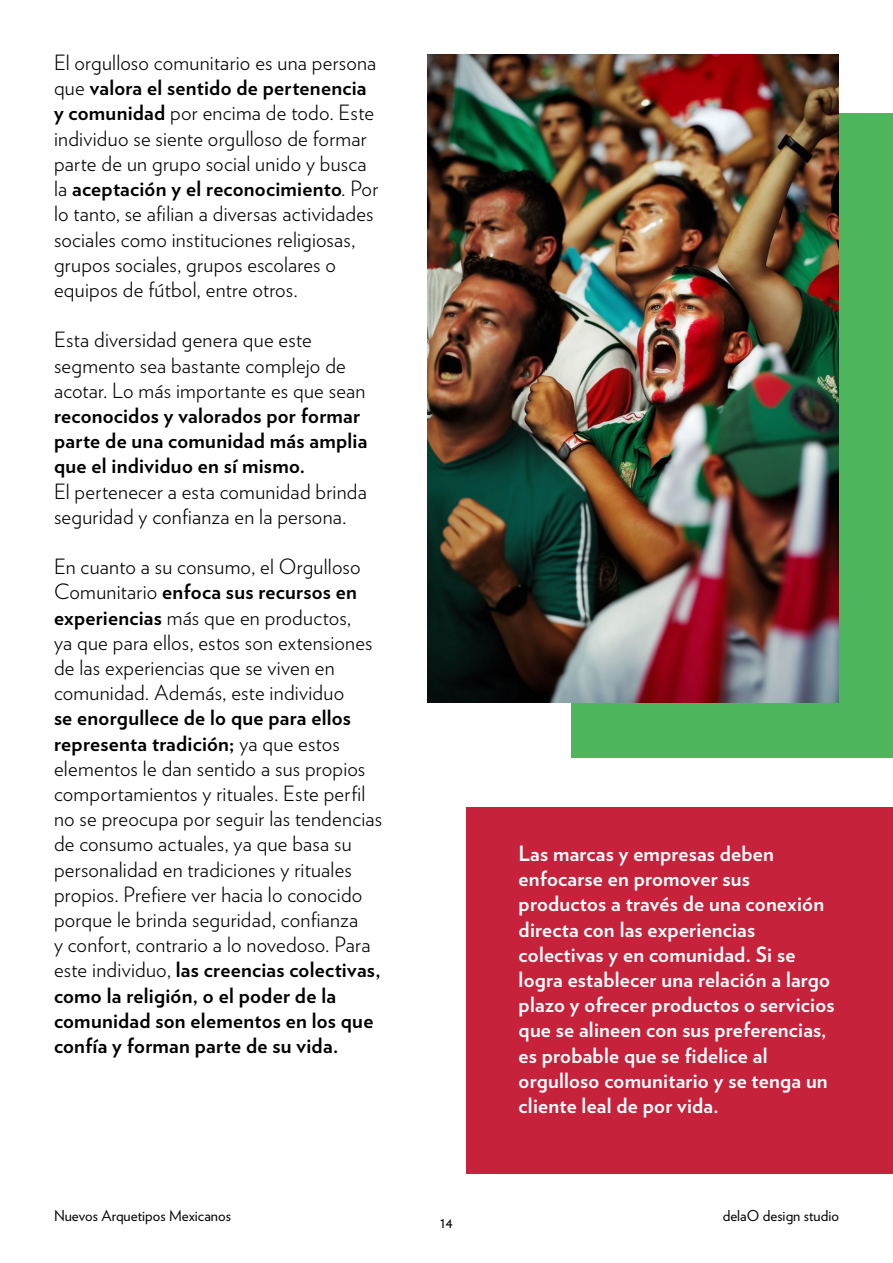
<style>
.page{position:relative;width:893px;height:1263px;background:#fff}
.page>*{position:absolute;margin:0;border:0;box-sizing:border-box;transform-origin:0 0}
.t1{font:300 21px/25.2px "Verlag";letter-spacing:.01em;color:#000}
.t2{font:700 21px/25.2px "Verlag";letter-spacing:.01em;color:#fff}
.t3{font:15px "Verlag";color:#040503}
.s1{font-weight:700}
</style>
<div class="page">
<div style="left:571px;top:113px;width:322px;height:645px;background:#4eb65d"></div>
<div style="left:466px;top:807px;width:427px;height:366px;background:#c7223b"></div>
<img style="left:428px;top:54px;width:411px;height:649px">
<p class="t1" style="left:54px;top:49px;width:326px">El orgulloso comunitario es una persona que <span class="s1">valora el sentido de pertenencia y comunidad</span> por encima de todo. Este individuo se siente orgulloso de formar parte de un grupo social unido y busca la <span class="s1">aceptación y el reconocimiento</span>. Por lo tanto, se afilian a diversas actividades sociales como instituciones religiosas, grupos sociales, grupos escolares o equipos de fútbol, entre otros.</p>
<p class="t1" style="left:54px;top:326px;width:315px">Esta diversidad genera que este segmento sea bastante complejo de acotar. Lo más importante es que sean <span class="s1">reconocidos y valorados por formar parte de una comunidad más amplia que el individuo en sí mismo.</span></p>
<p class="t1" style="left:54px;top:477px;width:314px">El pertenecer a esta comunidad brinda seguridad y confianza en la persona.</p>
<p class="t1" style="left:54px;top:553px;width:330px">En cuanto a su consumo, el Orgulloso Comunitario <span class="s1">enfoca sus recursos en experiencias</span> más que en productos,<br>ya que para ellos, estos son extensiones de las experiencias que se viven en comunidad. Además, este individuo<br><span class="s1">se enorgullece de lo que para ellos representa tradición;</span> ya que estos elementos le dan sentido a sus propios comportamientos y rituales. Este perfil no se preocupa por seguir las tendencias de consumo actuales, ya que basa su personalidad en tradiciones y rituales propios. Prefiere ver hacia lo conocido porque le brinda seguridad, confianza<br>y confort, contrario a lo novedoso. Para este individuo, <span class="s1">las creencias colectivas, como la religión, o el poder de la comunidad son elementos en los que confía y forman parte de su vida.</span></p>
<p class="t2" style="left:519px;top:840px;width:317px">Las marcas y empresas deben enfocarse en promover sus productos a través de una conexión directa con las experiencias colectivas y en comunidad. Si se logra establecer una relación a largo plazo y ofrecer productos o servicios que se alineen con sus preferencias, es probable que se fidelice al orgulloso comunitario y se tenga un cliente leal de por vida.</p>
<p class="t3" style="left:54px;top:1204px;width:178px">Nuevos Arquetipos Mexicanos</p>
<p class="t3" style="left:723px;top:1204px;width:118px">delaO design studio</p>
<p class="t3" style="left:440px;top:1211px;width:14px">14</p>
</div>
